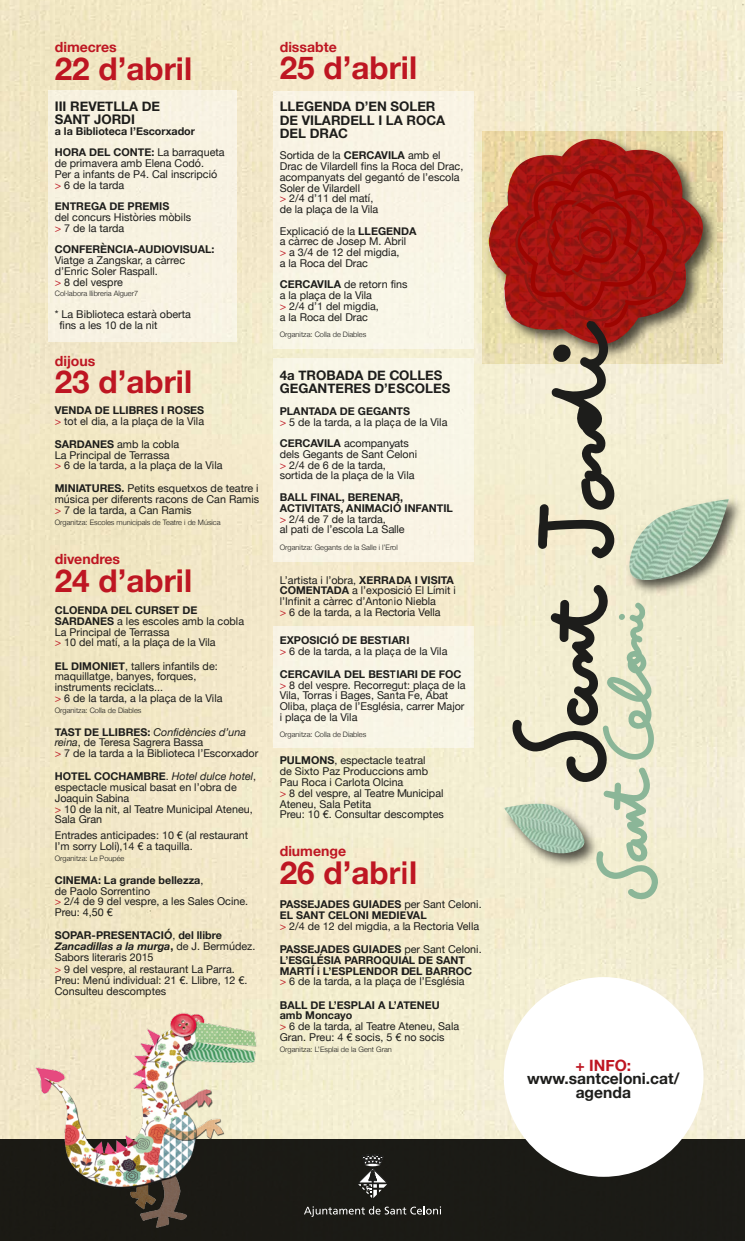
<style>
.page{position:relative;width:745px;height:1241px;background:#fff}
.page>*{position:absolute;margin:0;border:0;box-sizing:border-box;transform-origin:0 0}
.t1{font:700 31.41px "Helvetica Neue";color:#be1622}
.t2{font:700 15.66px/13.6px "Helvetica Neue";color:#1d1d1b;text-align:center}
.t3{font:700 15.66px "Helvetica Neue";color:#be1622}
.t4{font:700 14.09px "Helvetica Neue";color:#be1622}
.t5{font:700 13.21px/13.2px "Helvetica Neue";color:#1d1d1b}
.t6{font:10.76px/10.8px "Helvetica Neue";color:#1d1d1b}
.t7{font:700 10.76px/10.8px "Helvetica Neue";color:#1d1d1b}
.t8{font:300 7.44px "Helvetica Neue";color:#1d1d1b}
.s1{font-weight:400}
.s2{color:#be1622}
.s3{font-weight:700}
.s4{font-style:italic}
.s5{font-weight:700;font-style:italic}
.s6{font-weight:400;color:#be1622}
</style>
<div class="page">
<img style="left:0;top:0;width:744px;height:1138px">
<div style="left:0;top:1138px;width:744px;height:102px;background:#1d1d1b"></div>
<div style="left:503px;top:976px;width:200px;height:200px;background:#fff;border-radius:50%"></div>
<div style="left:48px;top:91px;width:188px;height:251px;background:#f7f2e1"></div>
<div style="left:273px;top:91px;width:200px;height:257px;background:#f9f4e5"></div>
<div style="left:273px;top:358px;width:200px;height:204px;background:#f9f5e6"></div>
<div style="left:273px;top:626px;width:200px;height:121px;background:#f8f4e5"></div>
<img style="left:392px;top:314px;width:352px;height:564px">
<img style="left:629px;top:499px;width:99px;height:81px">
<img style="left:403px;top:594px;width:341px;height:421px">
<img style="left:503px;top:803px;width:8px;height:52px">
<img style="left:481px;top:132px;width:240px;height:231px">
<svg style="left:487px;top:139px;width:216px;height:208px;background:#c99472"></svg>
<svg style="left:511px;top:582px;width:147px;height:318px;background:#d0d1b8"></svg>
<svg style="left:514px;top:160px;width:171px;height:399px;background:#bd8170"></svg>
<div style="left:578px;top:219px;width:35px;height:34px;border:2px solid #8b1812;border-radius:50%"></div>
<img style="left:33px;top:996px;width:235px;height:232px">
<svg style="left:304px;top:1206px;width:137px;height:10px"></svg>
<svg style="left:358px;top:1154px;width:29px;height:43px"></svg>
<h3 class="t4" style="left:55px;top:36px;width:63px">dimecres</h3>
<h1 class="t1" style="left:55px;top:44px;width:139px">22 d’abril</h1>
<p class="t5" style="left:55px;top:100px;width:107px">III REVETLLA DE<br>SANT JORDI</p>
<p class="t7" style="left:55px;top:121px;width:171px;line-height:21.5px">a la Biblioteca l’Escorxador<br>HORA DEL CONTE: <span class="s1">La barraqueta</span></p>
<p class="t6" style="left:55px;top:159px;width:164px">de primavera amb Elena Codó.<br>Per a infants de P4. Cal inscripció <span class="s2">&gt;</span> 6 de la tarda</p>
<p class="t7" style="left:55px;top:201px;width:116px">ENTREGA DE PREMIS</p>
<p class="t6" style="left:55px;top:212px;width:138px">del concurs Històries mòbils <span class="s2">&gt;</span> 7 de la tarda</p>
<p class="t7" style="left:55px;top:244px;width:161px">CONFERÈNCIA-AUDIOVISUAL:</p>
<p class="t6" style="left:55px;top:255px;width:132px">Viatge a Zangskar, a càrrec d’Enric Soler Raspall.<br><span class="s2">&gt;</span> 8 del vespre</p>
<p class="t8" style="left:55px;top:287px;width:85px">Col·labora llibreria Alguer7</p>
<p class="t6" style="left:59px;top:309px;width:133px;text-indent:-5px">* La Biblioteca estarà oberta fins a les 10 de la nit</p>
<h3 class="t4" style="left:55px;top:350px;width:42px">dijous</h3>
<h1 class="t1" style="left:55px;top:357px;width:139px">23 d’abril</h1>
<p class="t6" style="left:55px;top:405px;width:151px"><span class="s3">VENDA DE LLIBRES I ROSES </span><span class="s2">&gt;</span> tot el dia, a la plaça de la Vila</p>
<p class="t6" style="left:55px;top:439px;width:169px"><span class="s3">SARDANES</span> amb la cobla<br>La Principal de Terrassa<br><span class="s2">&gt;</span> 6 de la tarda, a la plaça de la Vila</p>
<p class="t6" style="left:55px;top:484px;width:206px;text-align:justify"><span class="s3">MINIATURES.</span> Petits esquetxos de teatre i música per diferents racons de Can Ramis <span class="s2">&gt;</span> 7 de la tarda, a Can Ramis</p>
<p class="t8" style="left:55px;top:516px;width:167px">Organitza: Escoles municipals de Teatre i de Música</p>
<h3 class="t4" style="left:55px;top:548px;width:67px">divendres</h3>
<h1 class="t1" style="left:55px;top:555px;width:139px">24 d’abril</h1>
<p class="t6" style="left:55px;top:605px;width:191px"><span class="s3">CLOENDA DEL CURSET DE<br>SARDANES</span> a les escoles amb la cobla<br>La Principal de Terrassa<br><span class="s2">&gt;</span> 10 del matí, a la plaça de la Vila</p>
<p class="t6" style="left:55px;top:660px;width:169px"><span class="s3">EL DIMONIET</span>, tallers infantils de: maquillatge, banyes, forques, instruments reciclats...<br><span class="s2">&gt;</span> 6 de la tarda, a la plaça de la Vila</p>
<p class="t8" style="left:55px;top:703px;width:88px">Organitza: Colla de Diables</p>
<p class="t6" style="left:55px;top:727px;width:205px"><span class="s3">TAST DE LLIBRES:</span> <span class="s4">Confidències d’una reina</span>, de Teresa Sagrera Bassa<br><span class="s2">&gt;</span> 7 de la tarda a la Biblioteca l’Escorxador</p>
<p class="t6" style="left:55px;top:771px;width:203px"><span class="s3">HOTEL COCHAMBRE</span>. <span class="s4">Hotel dulce hotel</span>, espectacle musical basat en l’obra de<br>Joaquin Sabina<br><span class="s2">&gt;</span> 10 de la nit, al Teatre Municipal Ateneu,<br>Sala Gran</p>
<p class="t6" style="left:55px;top:830px;width:195px">Entrades anticipades: 10 € (al restaurant<br>I’m sorry Loli),14 € a taquilla.</p>
<p class="t8" style="left:55px;top:851px;width:71px">Organitza: Le Poupée</p>
<p class="t6" style="left:55px;top:875px;width:195px"><span class="s3">CINEMA: La grande bellezza</span>,<br>de Paolo Sorrentino<br><span class="s2">&gt;</span> 2/4 de 9 del vespre, a les Sales Ocine.<br>Preu: 4,50 €</p>
<p class="t6" style="left:55px;top:930px;width:202px"><span class="s3">SOPAR-PRESENTACIÓ</span>, <span class="s3">del llibre<br></span><span class="s5">Zancadillas a la murga</span><span class="s3">,</span> de J. Bermúdez.<br>Sabors literaris 2015</p>
<p class="t6" style="left:55px;top:964px;width:194px"><span class="s2">&gt;</span> 9 del vespre, al restaurant La Parra.<br>Preu: Menú individual: 21 €. Llibre, 12 €.<br>Consulteu descomptes</p>
<h3 class="t4" style="left:279px;top:36px;width:58px">dissabte</h3>
<h1 class="t1" style="left:279px;top:43px;width:139px">25 d’abril</h1>
<p class="t5" style="left:279px;top:100px;width:167px">LLEGENDA D’EN SOLER<br>DE VILARDELL I LA ROCA<br>DEL DRAC</p>
<p class="t6" style="left:279px;top:151px;width:185px">Sortida de la <span class="s3">CERCAVILA</span> amb el<br>Drac de Vilardell fins la Roca del Drac, acompanyats del gegantó de l’escola<br>Soler de Vilardell<br><span class="s2">&gt;</span> 2/4 d’11 del matí,<br>de la plaça de la Vila</p>
<p class="t6" style="left:279px;top:226px;width:138px">Explicació de la <span class="s3">LLEGENDA </span>a càrrec de Josep M. Abril<br><span class="s2">&gt;</span> a 3/4 de 12 del migdia,<br>a la Roca del Drac</p>
<p class="t6" style="left:279px;top:280px;width:129px"><span class="s3">CERCAVILA</span> de retorn fins a la plaça de la Vila<br><span class="s2">&gt;</span> 2/4 d’1 del migdia,<br>a la Roca del Drac</p>
<p class="t8" style="left:279px;top:328px;width:88px">Organitza: Colla de Diables</p>
<p class="t5" style="left:279px;top:369px;width:172px">4a TROBADA DE COLLES<br>GEGANTERES D’ESCOLES</p>
<p class="t6" style="left:279px;top:406px;width:169px"><span class="s3">PLANTADA DE GEGANTS<br></span><span class="s2">&gt;</span> 5 de la tarda, a la plaça de la Vila</p>
<p class="t6" style="left:279px;top:438px;width:139px"><span class="s3">CERCAVILA</span> acompanyats dels Gegants de Sant Celoni <span class="s2">&gt;</span> 2/4 de 6 de la tarda, sortida de la plaça de la Vila</p>
<p class="t7" style="left:279px;top:492px;width:174px">BALL FINAL, BERENAR,<br>ACTIVITATS, ANIMACIÓ INFANTIL <span class="s6">&gt;</span> <span class="s1">2/4 de 7 de la tarda,<br>al pati de l’escola La Salle</span></p>
<p class="t8" style="left:279px;top:541px;width:119px">Organitza: Gegants de la Salle i l’Erol</p>
<p class="t6" style="left:279px;top:575px;width:177px">L’artista i l’obra, <span class="s3">XERRADA I VISITA COMENTADA</span> a l’exposició El Límit i l’Infinit a càrrec d’Antonio Niebla<br><span class="s2">&gt;</span> 6 de la tarda, a la Rectoria Vella</p>
<p class="t6" style="left:279px;top:635px;width:169px"><span class="s3">EXPOSICIÓ DE BESTIARI<br></span><span class="s2">&gt;</span> 6 de la tarda, a la plaça de la Vila</p>
<p class="t6" style="left:279px;top:669px;width:187px"><span class="s3">CERCAVILA DEL BESTIARI DE FOC </span><span class="s2">&gt;</span> 8 del vespre. Recorregut: plaça de la<br>Vila, Torras i Bages, Santa Fe, Abat<br>Oliba, plaça de l’Església, carrer Major i plaça de la Vila</p>
<p class="t8" style="left:279px;top:728px;width:88px">Organitza: Colla de Diables</p>
<p class="t6" style="left:279px;top:755px;width:165px"><span class="s3">PULMONS</span>, espectacle teatral<br>de Sixto Paz Produccions amb<br>Pau Roca i Carlota Olcina<br><span class="s2">&gt;</span> 8 del vespre, al Teatre Municipal<br>Ateneu, Sala Petita<br>Preu: 10 €. Consultar descomptes</p>
<h3 class="t4" style="left:279px;top:840px;width:68px">diumenge</h3>
<h1 class="t1" style="left:279px;top:847px;width:139px">26 d’abril</h1>
<p class="t6" style="left:279px;top:899px;width:203px"><span class="s3">PASSEJADES GUIADES</span> per Sant Celoni.<br><span class="s3">EL SANT CELONI MEDIEVAL<br></span><span class="s2">&gt;</span> 2/4 de 12 del migdia, a la Rectoria Vella</p>
<p class="t7" style="left:279px;top:944px;width:203px">PASSEJADES GUIADES <span class="s1">per Sant Celoni.<br></span>L’ESGLÉSIA PARROQUIAL DE SANT MARTÍ i L’ESPLENDOR DEL BARROC<br><span class="s6">&gt;</span> <span class="s1">6 de la tarda, a la plaça de l’Església</span></p>
<p class="t6" style="left:279px;top:999px;width:181px"><span class="s3">BALL DE L’ESPLAI A L’ATENEU amb Moncayo<br></span><span class="s2">&gt;</span> 6 de la tarda, al Teatre Ateneu, Sala<br>Gran. Preu: 4 € socis, 5 € no socis</p>
<p class="t8" style="left:279px;top:1042px;width:114px">Organitza: L’Esplai de la Gent Gran</p>
<h2 class="t3" style="left:575px;top:1052px;width:57px">+ INFO:</h2>
<h2 class="t2" style="left:527px;top:1072px;width:154px">www.santceloni.cat/ agenda</h2>
</div>
